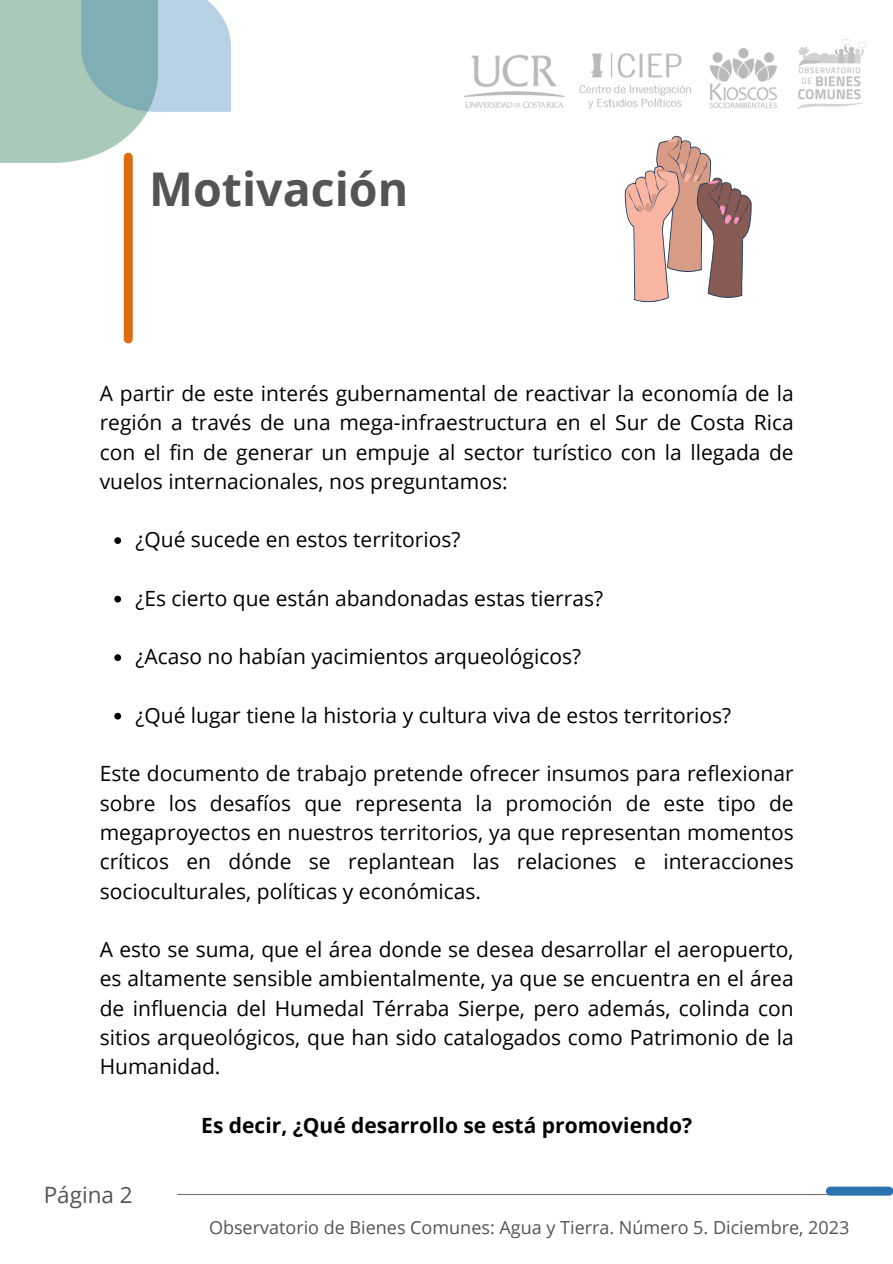
<style>
.page{position:relative;width:893px;height:1264px;background:#fff}
.page>*{position:absolute;margin:0;border:0;box-sizing:border-box;transform-origin:0 0}
.t1{font:700 46.5px "Open Sans";color:#545454}
.t2{font:22.5px "Open Sans";color:#545454}
.t3{font:21px/29.2px "Open Sans";color:#000;text-align:justify}
.t4{font:700 21px "Open Sans";color:#000}
.t5{font:18px "Open Sans";color:#545454}
</style>
<div class="page">
<hr style="left:178px;top:1193px;width:713px;height:1px;background:#737373">
<div style="left:830px;top:1186px;width:58px;height:9px;background:#2c73af"></div>
<div style="left:124px;top:157px;width:9px;height:182px;background:#dc6d12"></div>
<img style="left:0;top:0;width:230px;height:163px">
<img style="left:797px;top:40px;width:68px;height:69px">
<img style="left:464px;top:49px;width:312px;height:59px">
<svg style="left:624px;top:135px;width:127px;height:168px"></svg>
<svg style="left:114px;top:537px;width:7px;height:7px"></svg>
<svg style="left:114px;top:595px;width:7px;height:7px"></svg>
<svg style="left:114px;top:654px;width:7px;height:7px"></svg>
<svg style="left:114px;top:712px;width:7px;height:7px"></svg>
<p class="t1" style="left:149px;top:157px;width:260px">Motivación</p>
<p class="t3" style="left:100px;top:378px;width:695px">A partir de este interés gubernamental de reactivar la economía de la región a través de una mega-infraestructura en el Sur de Costa Rica con el fin de generar un empuje al sector turístico con la llegada de vuelos internacionales, nos preguntamos:</p>
<p class="t3" style="left:135px;top:524px;width:326px">¿Qué sucede en estos territorios?</p>
<p class="t3" style="left:135px;top:583px;width:469px">¿Es cierto que están abandonadas estas tierras?</p>
<p class="t3" style="left:135px;top:641px;width:447px">¿Acaso no habían yacimientos arqueológicos?</p>
<p class="t3" style="left:135px;top:700px;width:597px">¿Qué lugar tiene la historia y cultura viva de estos territorios?</p>
<p class="t3" style="left:100px;top:758px;width:695px">Este documento de trabajo pretende ofrecer insumos para reflexionar sobre los desafíos que representa la promoción de este tipo de megaproyectos en nuestros territorios, ya que representan momentos críticos en dónde se replantean las relaciones e interacciones socioculturales, políticas y económicas.</p>
<p class="t3" style="left:100px;top:934px;width:695px">A esto se suma, que el área donde se desea desarrollar el aeropuerto, es altamente sensible ambientalmente, ya que se encuentra en el área de influencia del Humedal Térraba Sierpe, pero además, colinda con sitios arqueológicos, que han sido catalogados como Patrimonio de la Humanidad.</p>
<p class="t2" style="left:44px;top:1178px;width:90px">Página 2</p>
<p class="t4" style="left:201px;top:1110px;width:492px">Es decir, ¿Qué desarrollo se está promoviendo?</p>
<p class="t5" style="left:209px;top:1215px;width:641px">Observatorio de Bienes Comunes: Agua y Tierra. Número 5. Diciembre, 2023</p>
</div>
